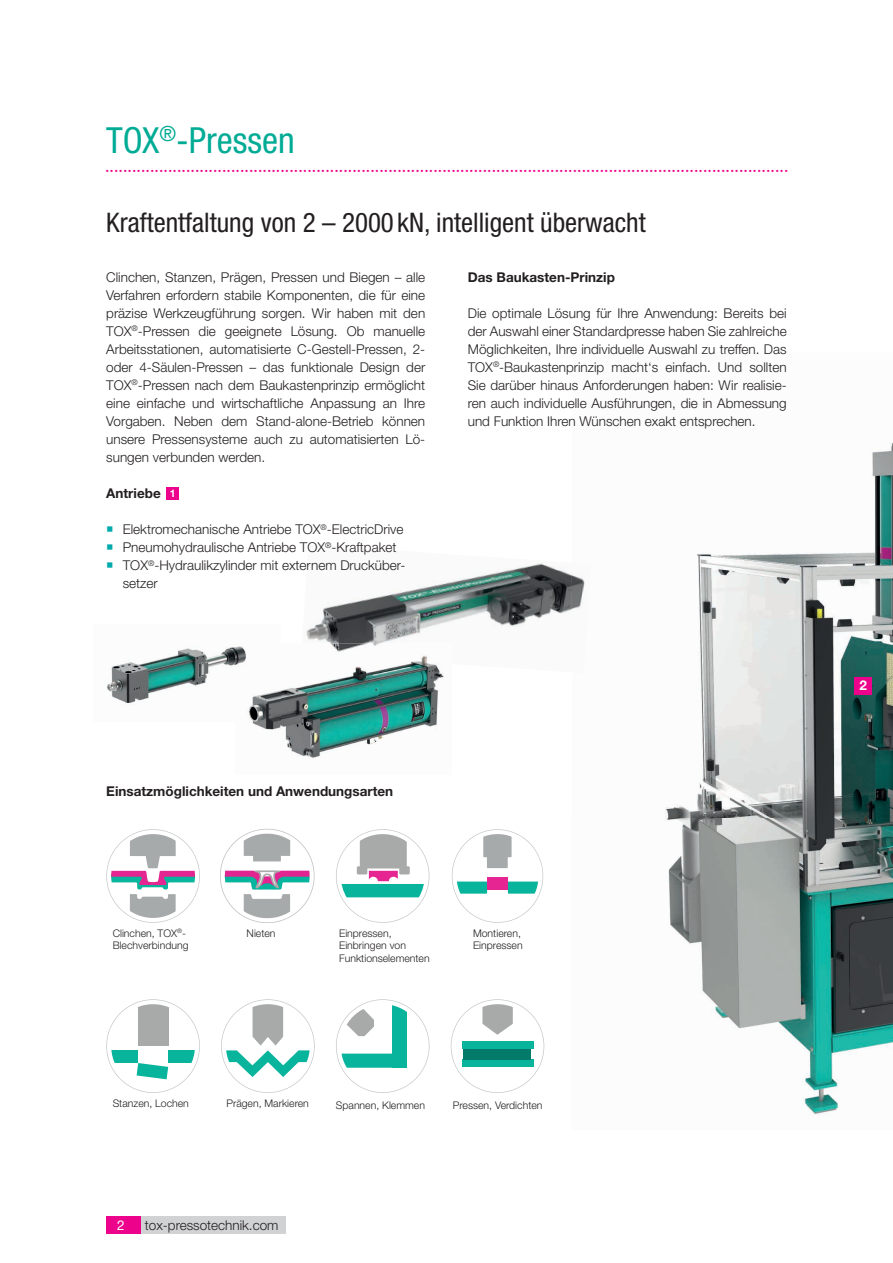
<style>
.page{position:relative;width:893px;height:1263px;background:#fff}
.page>*{position:absolute;margin:0;border:0;box-sizing:border-box;transform-origin:0 0}
.t1{font:condensed 36px "Helvetica Neue LT Std";color:#00ab95}
.t2{font:condensed 27px "Helvetica Neue LT Std";color:#231f20}
.t3{font:20.25px "Times New Roman";color:#ed028c}
.t4{font:300 13.5px/18px "Helvetica Neue LT Std";color:#231f20;text-align:justify}
.t5{font:700 13.5px "Helvetica Neue LT Std";color:#231f20}
.t6{font:13.5px "Helvetica Neue LT Pro";color:#fff}
.t7{font:700 13.5px "Helvetica Neue LT Std";color:#fff}
.t8{font:300 10.5px/12.6px "Helvetica Neue LT Std";color:#231f20}
.t9{font:700 10.5px "Helvetica Neue LT Std";color:#fff}
.s1{color:#00aaad}
</style>
<div class="page">
<div style="left:137px;top:1216px;width:149px;height:17px;background:#d1d2d4"></div>
<div style="left:106px;top:1216px;width:34px;height:17px;background:#ed028c"></div>
<img style="left:665px;top:442px;width:228px;height:674px">
<svg style="left:106px;top:829px;width:94px;height:94px"></svg>
<svg style="left:221px;top:999px;width:94px;height:94px"></svg>
<svg style="left:452px;top:829px;width:91px;height:94px"></svg>
<div style="left:487px;top:839px;width:21px;height:29px;background:#a7aaaa"></div>
<svg style="left:336px;top:829px;width:93px;height:94px"></svg>
<svg style="left:106px;top:999px;width:94px;height:94px"></svg>
<div style="left:168px;top:1050px;width:27px;height:13px;background:#08b49c"></div>
<div style="left:111px;top:1050px;width:27px;height:13px;background:#08b49c"></div>
<div style="left:138px;top:1004px;width:31px;height:42px;background:#a8aaaa"></div>
<svg style="left:451px;top:999px;width:93px;height:94px"></svg>
<div style="left:464px;top:1049px;width:67px;height:10px;background:#037a6a"></div>
<svg style="left:336px;top:999px;width:93px;height:94px"></svg>
<div style="left:855px;top:677px;width:17px;height:17px;background:#ed028c"></div>
<img style="left:220px;top:828px;width:95px;height:95px">
<img style="left:252px;top:672px;width:192px;height:86px">
<img style="left:106px;top:647px;width:129px;height:58px">
<img style="left:235px;top:646px;width:46px;height:76px">
<img style="left:306px;top:563px;width:266px;height:109px">
<img style="left:572px;top:574px;width:13px;height:35px">
<img style="left:306px;top:643px;width:146px;height:21px">
<div style="left:166px;top:487px;width:13px;height:13px;background:#ed028c"></div>
<h1 class="t1" style="left:106px;top:120px;width:190px">TOX<sup>®</sup>-Pressen</h1>
<h3 class="t3" style="left:105px;top:151px;width:685px">........................................................................................................................................................</h3>
<h2 class="t2" style="left:106px;top:207px;width:541px">Kraftentfaltung von 2 – 2000 kN, intelligent überwacht</h2>
<p class="t4" style="left:106px;top:268px;width:320px">Clinchen, Stanzen, Prägen, Pressen und Biegen – alle Verfahren erfordern stabile Komponenten, die für eine präzise Werkzeugführung sorgen. Wir haben mit den TOX<sup>®</sup>-Pressen die geeignete Lösung. Ob manuelle Arbeitsstationen, automatisierte C-Gestell-Pressen, 2- oder 4-Säulen-Pressen – das funktionale Design der TOX<sup>®</sup>-Pressen nach dem Baukastenprinzip ermöglicht eine einfache und wirtschaftliche Anpassung an Ihre Vorgaben. Neben dem Stand-alone-Betrieb können unsere Pressensysteme auch zu automatisierten Lö&shy;sungen verbunden werden.</p>
<p class="t5" style="left:468px;top:269px;width:149px">Das Baukasten-Prinzip</p>
<p class="t4" style="left:468px;top:304px;width:320px">Die optimale Lösung für Ihre Anwendung: Bereits bei der Auswahl einer Standardpresse haben Sie zahlreiche Möglichkeiten, Ihre individuelle Auswahl zu treffen. Das TOX<sup>®</sup>-Baukastenprinzip macht‘s einfach. Und sollten Sie darüber hinaus Anforderungen haben: Wir realisie&shy;ren auch individuelle Ausführungen, die in Abmessung und Funktion Ihren Wünschen exakt entsprechen.</p>
<p class="t5" style="left:106px;top:485px;width:56px">Antriebe</p>
<p class="t4" style="left:106px;top:520px;width:299px"><span class="s1">○</span> Elektromechanische Antriebe TOX<sup>®</sup>-ElectricDrive</p>
<p class="t4" style="left:106px;top:538px;width:292px"><span class="s1">○</span> Pneumohydraulische Antriebe TOX<sup>®</sup>-Kraftpaket</p>
<p class="t4" style="left:123px;top:556px;width:284px;text-indent:-17px"><span class="s1">○</span> TOX<sup>®</sup>-Hydraulikzylinder mit externem Drucküber&shy;setzer</p>
<p class="t9" style="left:170px;top:487px;width:7px">1</p>
<p class="t5" style="left:106px;top:783px;width:288px">Einsatzmöglichkeiten und Anwendungsarten</p>
<p class="t8" style="left:113px;top:926px;width:77px">Clinchen, TOX<sup>®</sup>-<br>Blechverbindung</p>
<p class="t8" style="left:473px;top:926px;width:51px">Montieren,<br>Einpressen</p>
<p class="t8" style="left:247px;top:926px;width:30px">Nieten</p>
<p class="t8" style="left:339px;top:926px;width:92px">Einpressen,<br>Einbringen von<br>Funktionselementen</p>
<p class="t8" style="left:113px;top:1096px;width:78px">Stanzen, Lochen</p>
<p class="t8" style="left:226px;top:1096px;width:84px">Prägen, Markieren</p>
<p class="t8" style="left:336px;top:1099px;width:91px">Spannen, Klemmen</p>
<p class="t8" style="left:453px;top:1099px;width:91px">Pressen, Verdichten</p>
<p class="t6" style="left:117px;top:1217px;width:9px">2</p>
<p class="t4" style="left:145px;top:1215px;width:135px">tox-pressotechnik.com</p>
<p class="t7" style="left:859px;top:677px;width:9px">2</p>
</div>
